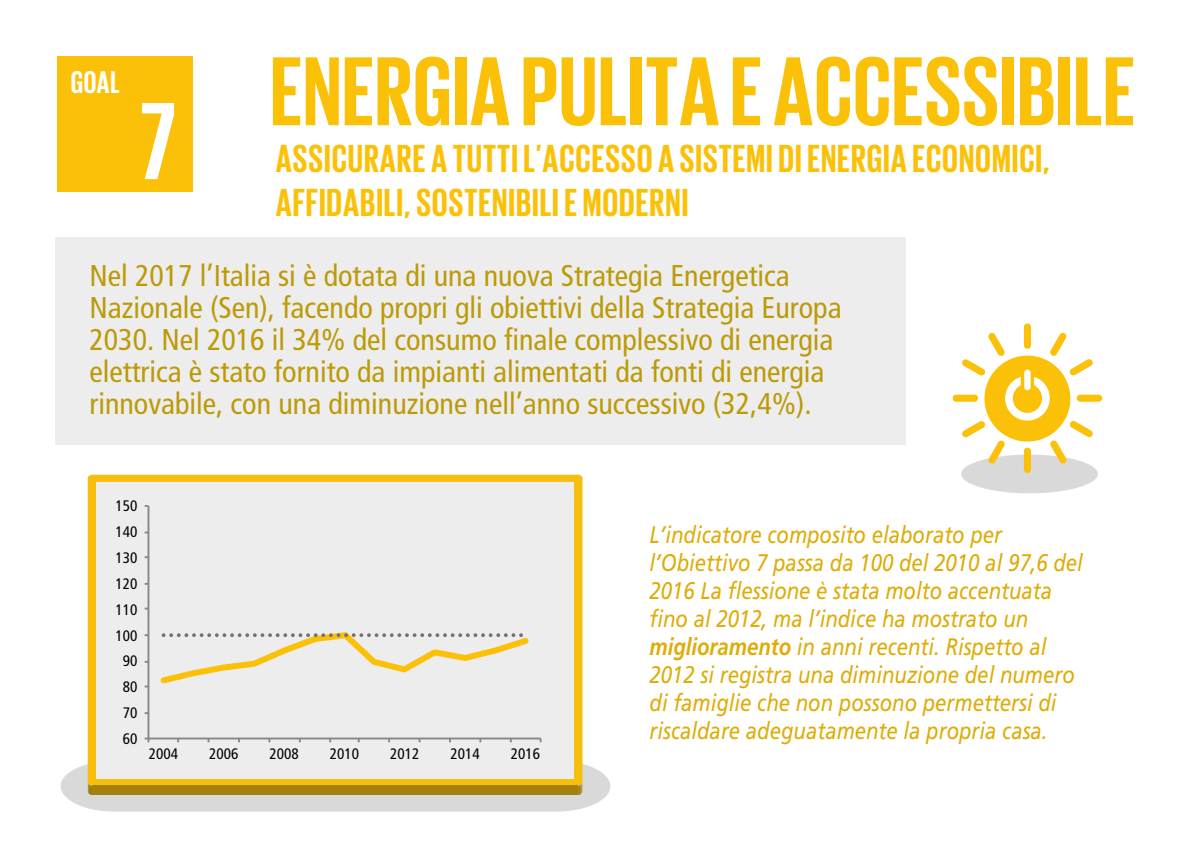
<style>
.page{position:relative;width:1191px;height:851px;background:#fff}
.page>*{position:absolute;margin:0;border:0;box-sizing:border-box;transform-origin:0 0}
.t1{font:700 112.2px "Giorgio Sans";color:#fff}
.t2{font:700 100px "Giorgio Sans";letter-spacing:.01em;color:#fbc109}
.t3{font:700 40px/44px "Giorgio Sans";letter-spacing:.025em;color:#fbc109}
.t4{font:700 32px "Giorgio Sans";color:#fff}
.t5{font:condensed 30px/32px "Frutiger";color:#bc9a08}
.t6{font:italic 24px/28px "Frutiger";color:#dead0a;scale:.85 1}
.t7{font:condensed 15.2px "Frutiger";color:#000}
.s1{font-weight:700}
</style>
<div class="page">
<div style="left:961px;top:454px;width:136px;height:39px;background:#d9d9d9;border-radius:50%"></div>
<div style="left:56px;top:237px;width:850px;height:207px;background:#ededed"></div>
<div style="left:57px;top:57px;width:135px;height:135px;background:#fbc109"></div>
<svg style="left:88px;top:474px;width:494px;height:286px;background:#f5c325"></svg>
<div style="left:97px;top:482px;width:476px;height:296px;background:#ededed"></div>
<svg style="left:60px;top:760px;width:551px;height:51px"></svg>
<div style="left:952px;top:394px;width:26px;height:7px;background:#fbc109;border-radius:3px"></div>
<div style="left:1076px;top:394px;width:26px;height:7px;background:#fbc109;border-radius:3px"></div>
<div style="left:1024px;top:323px;width:7px;height:26px;background:#fbc109;border-radius:3px"></div>
<div style="left:1024px;top:447px;width:7px;height:26px;background:#fbc109;border-radius:3px"></div>
<svg style="left:961px;top:332px;width:132px;height:132px"></svg>
<hr style="left:147px;top:506px;width:2px;height:232px;background:#878788">
<hr style="left:148px;top:737px;width:392px;height:2px;background:#878788">
<svg style="left:145px;top:737px;width:4px;height:5px"></svg>
<svg style="left:160px;top:632px;width:369px;height:52px"></svg>
<h3 class="t4" style="left:71px;top:66px;width:50px">GOAL</h3>
<h1 class="t1" style="left:141px;top:85px;width:37px">7</h1>
<h2 class="t2" style="left:270px;top:41px;width:866px">ENERGIA PULITA E ACCESSIBILE</h2>
<h3 class="t3" style="left:276px;top:136px;width:775px">ASSICURARE A TUTTI L’ACCESSO A SISTEMI DI ENERGIA ECONOMICI,<br>AFFIDABILI, SOSTENIBILI E MODERNI</h3>
<p class="t5" style="left:89px;top:260px;width:753px">Nel 2017 l’Italia si è dotata di una nuova Strategia Energetica Nazionale (Sen), facendo propri gli obiettivi della Strategia Europa 2030. Nel 2016 il 34% del consumo finale complessivo di energia elettrica è stato fornito da impianti alimentati da fonti di energia rinnovabile, con una diminuzione nell’anno successivo (32,4%).</p>
<p class="t7" style="left:115px;top:497px;width:23px">150</p>
<p class="t7" style="left:115px;top:523px;width:23px">140</p>
<p class="t7" style="left:115px;top:549px;width:23px">130</p>
<p class="t7" style="left:115px;top:574px;width:23px">120</p>
<p class="t7" style="left:115px;top:600px;width:23px">110</p>
<p class="t7" style="left:115px;top:626px;width:23px">100</p>
<p class="t7" style="left:123px;top:652px;width:16px">90</p>
<p class="t7" style="left:123px;top:678px;width:16px">80</p>
<p class="t7" style="left:123px;top:703px;width:16px">70</p>
<p class="t7" style="left:123px;top:729px;width:16px">60</p>
<p class="t7" style="left:149px;top:745px;width:31px">2004</p>
<p class="t7" style="left:209px;top:745px;width:31px">2006</p>
<p class="t7" style="left:270px;top:745px;width:31px">2008</p>
<p class="t7" style="left:330px;top:745px;width:31px">2010</p>
<p class="t7" style="left:390px;top:745px;width:31px">2012</p>
<p class="t7" style="left:450px;top:745px;width:31px">2014</p>
<p class="t7" style="left:511px;top:745px;width:31px">2016</p>
<p class="t6" style="left:649px;top:520px;width:511px">L’indicatore composito elaborato per l’Obiettivo 7 passa da 100 del 2010 al 97,6 del 2016 La flessione è stata molto accentuata fino al 2012, ma l’indice ha mostrato un <span class="s1">miglioramento</span> in anni recenti. Rispetto al 2012 si registra una diminuzione del numero di famiglie che non possono permettersi di riscaldare adeguatamente la propria casa.</p>
</div>
